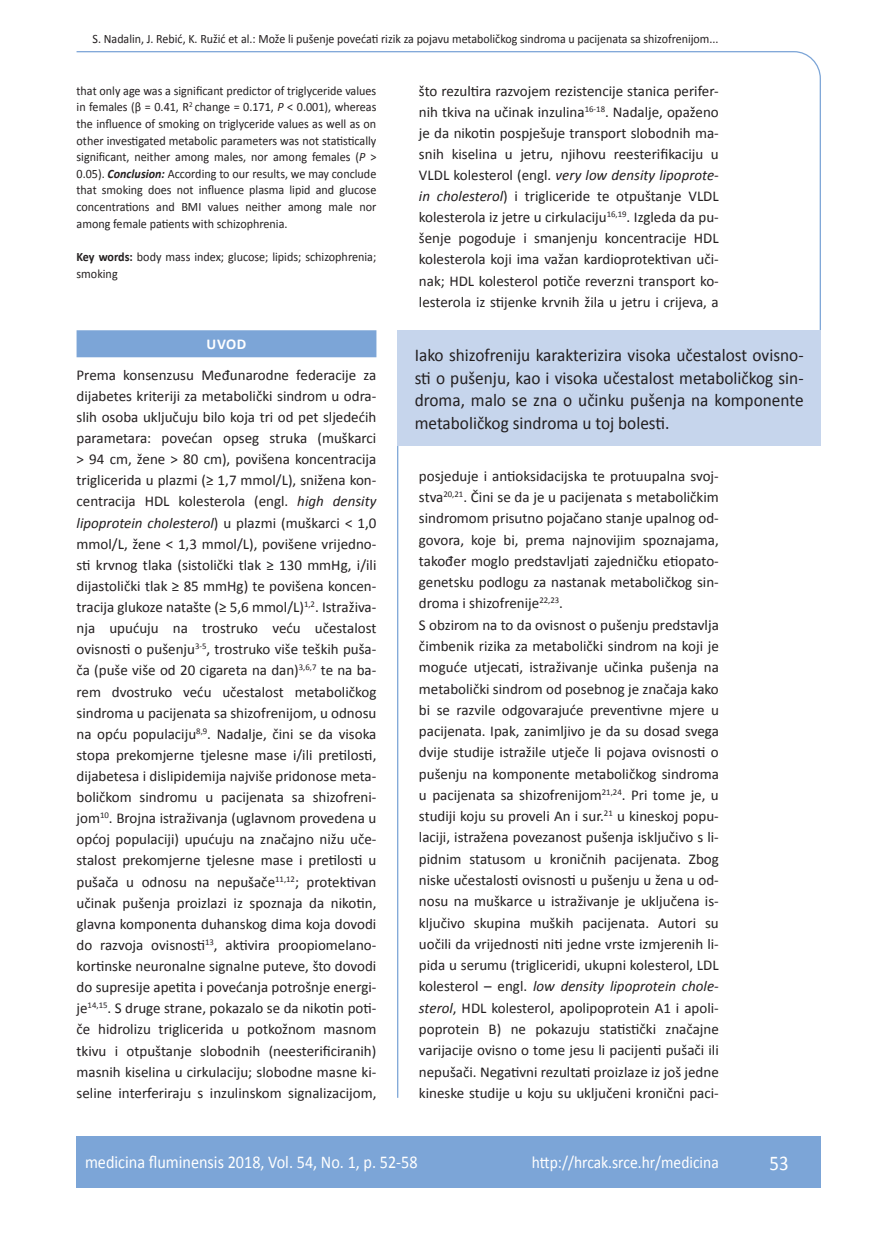
<style>
.page{position:relative;width:872px;height:1234px;background:#fff}
.page>*{position:absolute;margin:0;border:0;box-sizing:border-box;transform-origin:0 0}
.t1{font:21px "Calibri";color:#fff;scale:.9 1}
.t2{font:18px/22.5px "Calibri";color:#231f20;text-align:justify;scale:.96 1}
.t3{font:18px "Calibri";color:#fff;scale:.9 1}
.t4{font:17.25px "Calibri";color:#fff;scale:.9 1}
.t5{font:15px/21.1px "Calibri";color:#231f20;text-align:justify}
.t6{font:700 15px "Calibri";color:#fff}
.t7{font:12.75px/16.6px "Calibri";color:#231f20;text-align:justify;scale:.95 1}
.t8{font:12.75px "Calibri";color:#231f20;scale:.94 1}
.s1{font-style:italic}
.s2{font-weight:700;font-style:italic}
.s3{font-weight:700}
</style>
<div class="page">
<svg style="left:76px;top:51px;width:745px;height:281px"></svg>
<hr style="left:397px;top:445px;width:1px;height:652px;background:#7ca5d7">
<div style="left:77px;top:1135px;width:744px;height:51px;background:#7ca5d7"></div>
<div style="left:77px;top:330px;width:299px;height:27px;background:#7ca5d7"></div>
<div style="left:398px;top:330px;width:422px;height:116px;background:#c6d5ec"></div>
<p class="t8" style="left:93px;top:30px;width:667px">S. Nadalin, J. Rebić, K. Ružić et al.: Može li pušenje povećati rizik za pojavu metaboličkog sindroma u pacijenata sa shizofrenijom...</p>
<p class="t7" style="left:77px;top:81px;width:317px">that only age was a significant predictor of triglyceride values in females (β = 0.41, R<sup>2</sup> change = 0.171, <span class="s1">P</span> &lt; 0.001), whereas the influence of smoking on triglyceride values as well as on other investigated metabolic parameters was not statistically significant, neither among males, nor among females (<span class="s1">P</span> &gt; 0.05). <span class="s2">Conclusion:</span> According to our results, we may conclude that smoking does not influence plasma lipid and glucose concentrations and BMI values neither among male nor among female patients with schizophrenia.</p>
<p class="t7" style="left:77px;top:248px;width:317px"><span class="s3">Key words:</span> body mass index; glucose; lipids; schizophrenia; smoking</p>
<p class="t6" style="left:207px;top:335px;width:41px">UVOD</p>
<p class="t5" style="left:77px;top:363px;width:301px">Prema konsenzusu Međunarodne federacije za dijabetes kriteriji za metabolički sindrom u odra&shy;slih osoba uključuju bilo koja tri od pet sljedećih parametara: povećan opseg struka (muškarci &gt; 94 cm, žene &gt; 80 cm), povišena koncentracija triglicerida u plazmi (≥ 1,7 mmol/L), snižena kon&shy;centracija HDL kolesterola (engl. <span class="s1">high density lipoprotein cholesterol</span>) u plazmi (muškarci &lt; 1,0 mmol/L, žene &lt; 1,3 mmol/L), povišene vrijedno&shy;sti krvnog tlaka (sistolički tlak ≥ 130 mmHg, i/ili dijastolički tlak ≥ 85 mmHg) te povišena koncen&shy;tracija glukoze natašte (≥ 5,6 mmol/L)<sup>1,2</sup>. Istraživa&shy;nja upućuju na trostruko veću učestalost ovisnosti o pušenju<sup>3-5</sup>, trostruko više teških puša&shy;ča (puše više od 20 cigareta na dan)<sup>3,6,7</sup> te na ba&shy;rem dvostruko veću učestalost metaboličkog sindroma u pacijenata sa shizofrenijom, u odnosu na opću populaciju<sup>8,9</sup>. Nadalje, čini se da visoka stopa prekomjerne tjelesne mase i/ili pretilosti, dijabetesa i dislipidemija najviše pridonose meta&shy;boličkom sindromu u pacijenata sa shizofreni&shy;jom<sup>10</sup>. Brojna istraživanja (uglavnom provedena u općoj populaciji) upućuju na značajno nižu uče&shy;stalost prekomjerne tjelesne mase i pretilosti u pušača u odnosu na nepušače<sup>11,12</sup>; protektivan učinak pušenja proizlazi iz spoznaja da nikotin, glavna komponenta duhanskog dima koja dovodi do razvoja ovisnosti<sup>13</sup>, aktivira proopiomelano&shy;kortinske neuronalne signalne puteve, što dovodi do supresije apetita i povećanja potrošnje energi&shy;je<sup>14,15</sup>. S druge strane, pokazalo se da nikotin poti&shy;če hidrolizu triglicerida u potkožnom masnom tkivu i otpuštanje slobodnih (neesterificiranih) masnih kiselina u cirkulaciju; slobodne masne ki&shy;seline interferiraju s inzulinskom signalizacijom,</p>
<p class="t5" style="left:419px;top:80px;width:301px">što rezultira razvojem rezistencije stanica perifer&shy;nih tkiva na učinak inzulina<sup>16-18</sup>. Nadalje, opaženo je da nikotin pospješuje transport slobodnih ma&shy;snih kiselina u jetru, njihovu reesterifikaciju u VLDL kolesterol (engl. <span class="s1">very low density lipoprote&shy;in cholesterol</span>) i trigliceride te otpuštanje VLDL kolesterola iz jetre u cirkulaciju<sup>16,19</sup>. Izgleda da pu&shy;šenje pogoduje i smanjenju koncentracije HDL kolesterola koji ima važan kardioprotektivan uči&shy;nak; HDL kolesterol potiče reverzni transport ko&shy;lesterola iz stijenke krvnih žila u jetru i crijeva, a</p>
<p class="t2" style="left:415px;top:343px;width:406px">Iako shizofreniju karakterizira visoka učestalost ovisno&shy;sti o pušenju, kao i visoka učestalost metaboličkog sin&shy;droma, malo se zna o učinku pušenja na komponente metaboličkog sindroma u toj bolesti.</p>
<p class="t5" style="left:419px;top:464px;width:301px;text-align:left">posjeduje i antioksidacijska te protuupalna svoj&shy;stva<sup>20,21</sup>. Čini se da je u pacijenata s metaboličkim sindromom prisutno pojačano stanje upalnog od&shy;govora, koje bi, prema najnovijim spoznajama, također moglo predstavljati zajedničku etiopato&shy;genetsku podlogu za nastanak metaboličkog sin&shy;droma i shizofrenije<sup>22,23</sup>.<br>S obzirom na to da ovisnost o pušenju predstavlja čimbenik rizika za metabolički sindrom na koji je moguće utjecati, istraživanje učinka pušenja na metabolički sindrom od posebnog je značaja kako bi se razvile odgovarajuće preventivne mjere u pacijenata. Ipak, zanimljivo je da su dosad svega dvije studije istražile utječe li pojava ovisnosti o pušenju na komponente metaboličkog sindroma u pacijenata sa shizofrenijom<sup>21,24</sup>. Pri tome je, u studiji koju su proveli An i sur.<sup>21</sup> u kineskoj popu&shy;laciji, istražena povezanost pušenja isključivo s li&shy;pidnim statusom u kroničnih pacijenata. Zbog niske učestalosti ovisnosti u pušenju u žena u od&shy;nosu na muškarce u istraživanje je uključena is&shy;ključivo skupina muških pacijenata. Autori su uočili da vrijednosti niti jedne vrste izmjerenih li&shy;pida u serumu (trigliceridi, ukupni kolesterol, LDL kolesterol – engl. <span class="s1">low density lipoprotein chole&shy;sterol</span>, HDL kolesterol, apolipoprotein A1 i apoli&shy;poprotein B) ne pokazuju statistički značajne varijacije ovisno o tome jesu li pacijenti pušači ili nepušači. Negativni rezultati proizlaze iz još jedne kineske studije u koju su uključeni kronični paci-</p>
<p class="t3" style="left:85px;top:1150px;width:371px">medicina fluminensis 2018, Vol. 54, No. 1, p. 52-58</p>
<p class="t4" style="left:532px;top:1151px;width:209px">http://hrcak.srce.hr/medicina</p>
<h1 class="t1" style="left:769px;top:1149px;width:23px">53</h1>
</div>
